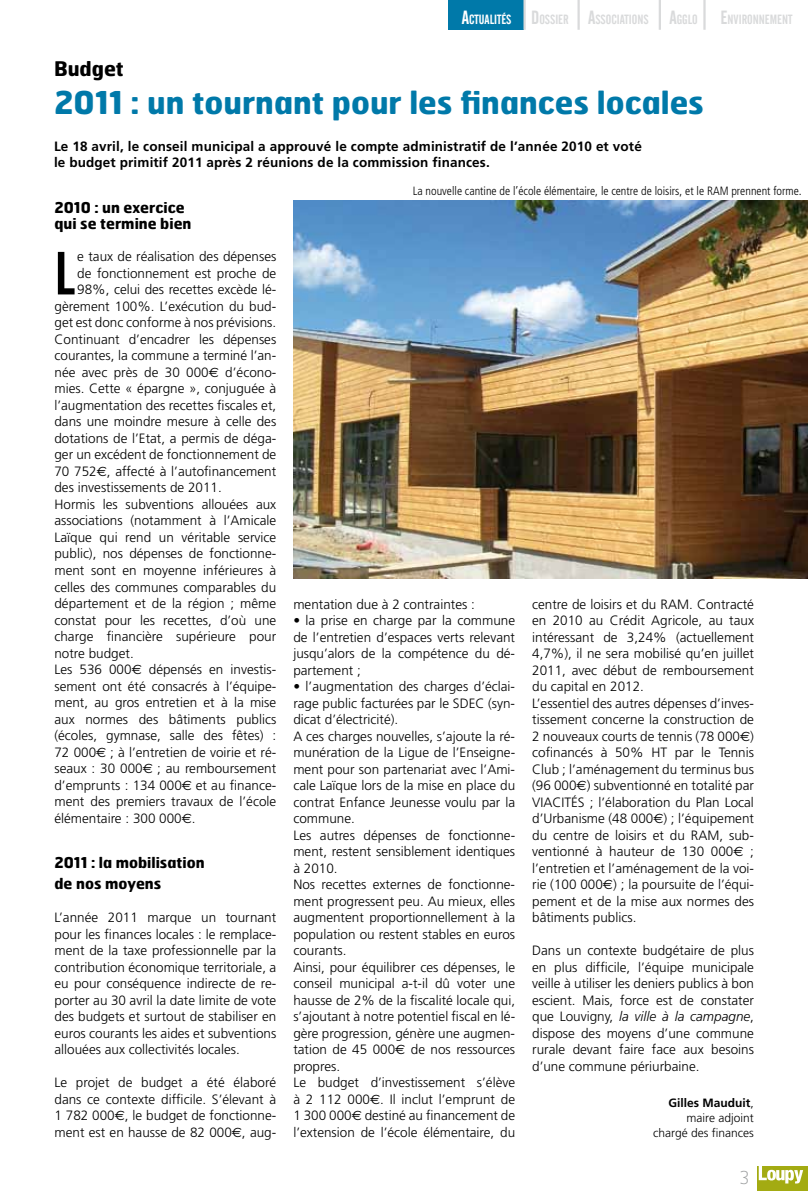
<style>
.page{position:relative;width:808px;height:1191px;background:#fff}
.page>*{position:absolute;margin:0;border:0;box-sizing:border-box;transform-origin:0 0}
.t1{font:60.3px "Alternate Gothic No 2 BT";color:#000}
.t2{font:700 31.5px "Hermes";color:#0079a9}
.t3{font:700 20.1px "Hermes";color:#000}
.t4{font:100 17.85px "Hermes";color:#9c9e9f}
.t5{font:700 15px/16.5px "Hermes";color:#000}
.t6{font:300 13.5px/16.5px "Frutiger";color:#000;text-align:justify}
.t7{font:700 13.5px/15.8px "Frutiger";letter-spacing:.01em;color:#000}
.t8{font:13.2px "Alternate Gothic No 2 BT";color:#d9dadb}
.t9{font:300 condensed 12px "Frutiger";color:#000}
.t10{font:300 12px/15px "Frutiger";color:#000;text-align:right}
.s1{font-size:18.9px;color:#fff}
.s2{color:#fff}
.s3{font-size:18.9px}
.s4{font-family:"Euro Sans";font-weight:400}
.s5{font-style:italic}
.s6{font-weight:700}
</style>
<div class="page">
<div style="left:757px;top:1166px;width:51px;height:25px;background:#a3ab12"></div>
<svg style="left:759px;top:1166px;width:44px;height:17px"></svg>
<div style="left:448px;top:0;width:75px;height:29px;background:#0079a9"></div>
<hr style="left:703px;top:0;width:3px;height:30px;background:#d9dadb">
<hr style="left:659px;top:0;width:2px;height:30px;background:#d9dadb">
<hr style="left:577px;top:0;width:3px;height:30px;background:#d9dadb">
<hr style="left:523px;top:0;width:3px;height:30px;background:#d9dadb">
<img style="left:293px;top:200px;width:515px;height:378px">
<p class="t8" style="left:462px;top:12px;width:332px"><span class="s1">A</span><span class="s2">CTUALITÉS</span> <span class="s3">D</span>OSSIER <span class="s3">A</span>SSOCIATIONS <span class="s3">A</span>GGLO <span class="s3">E</span>NVIRONNEMENT</p>
<h3 class="t3" style="left:54px;top:56px;width:71px">Budget</h3>
<h2 class="t2" style="left:54px;top:82px;width:651px">2011 : un tournant pour les finances locales</h2>
<p class="t7" style="left:54px;top:138px;width:589px">Le 18 avril, le conseil municipal a approuvé le compte administratif de l’année 2010 et voté le budget primitif 2011 après 2 réunions de la commission finances.</p>
<p class="t5" style="left:54px;top:198px;width:138px">2010 : un exercice qui se termine bien</p>
<h1 class="t1" style="left:54px;top:240px;width:22px">L</h1>
<p class="t6" style="left:77px;top:249px;width:201px">e taux de réalisation des dépenses</p>
<p class="t9" style="left:413px;top:184px;width:390px">La nouvelle cantine de l’école élémentaire, le centre de loisirs, et le RAM prennent forme.</p>
<p class="t6" style="left:77px;top:265px;width:201px">de fonctionnement est proche de</p>
<p class="t6" style="left:77px;top:282px;width:201px">98%, celui des recettes excède lé-</p>
<p class="t6" style="left:54px;top:298px;width:223px">gèrement 100%. L’exécution du bud-</p>
<p class="t6" style="left:54px;top:315px;width:223px">get est donc conforme à nos prévisions.</p>
<p class="t6" style="left:54px;top:331px;width:223px">Continuant d’encadrer les dépenses</p>
<p class="t6" style="left:54px;top:348px;width:223px">courantes, la commune a terminé l’an-</p>
<p class="t6" style="left:54px;top:364px;width:223px">née avec près de 30 000<span class="s4">€</span> d’écono-</p>
<p class="t6" style="left:54px;top:381px;width:223px">mies. Cette « épargne », conjuguée à</p>
<p class="t6" style="left:54px;top:397px;width:223px">l’augmentation des recettes fiscales et,</p>
<p class="t6" style="left:54px;top:414px;width:223px">dans une moindre mesure à celle des</p>
<p class="t6" style="left:54px;top:430px;width:223px">dotations de l’Etat, a permis de déga-</p>
<p class="t6" style="left:54px;top:447px;width:223px">ger un excédent de fonctionnement de</p>
<p class="t6" style="left:54px;top:463px;width:223px">70 752<span class="s4">€</span>, affecté à l’autofinancement</p>
<p class="t6" style="left:54px;top:480px;width:169px">des investissements de 2011.</p>
<p class="t6" style="left:54px;top:496px;width:223px">Hormis les subventions allouées aux</p>
<p class="t6" style="left:54px;top:513px;width:223px">associations (notamment à l’Amicale</p>
<p class="t6" style="left:54px;top:529px;width:223px">Laïque qui rend un véritable service</p>
<p class="t6" style="left:54px;top:546px;width:223px">public), nos dépenses de fonctionne-</p>
<p class="t6" style="left:54px;top:562px;width:223px">ment sont en moyenne inférieures à</p>
<p class="t6" style="left:54px;top:579px;width:223px">celles des communes comparables du</p>
<p class="t6" style="left:54px;top:595px;width:223px">département et de la région ; même</p>
<p class="t6" style="left:54px;top:612px;width:223px">constat pour les recettes, d’où une</p>
<p class="t6" style="left:54px;top:628px;width:223px">charge financière supérieure pour</p>
<p class="t6" style="left:54px;top:645px;width:81px">notre budget.</p>
<p class="t6" style="left:54px;top:661px;width:223px">Les 536 000<span class="s4">€</span> dépensés en investis-</p>
<p class="t6" style="left:54px;top:678px;width:223px">sement ont été consacrés à l’équipe-</p>
<p class="t6" style="left:54px;top:694px;width:223px">ment, au gros entretien et à la mise</p>
<p class="t6" style="left:54px;top:711px;width:223px">aux normes des bâtiments publics</p>
<p class="t6" style="left:54px;top:727px;width:223px">(écoles, gymnase, salle des fêtes) :</p>
<p class="t6" style="left:54px;top:744px;width:223px">72 000<span class="s4">€</span> ; à l’entretien de voirie et ré-</p>
<p class="t6" style="left:54px;top:760px;width:223px">seaux : 30 000<span class="s4">€</span> ; au remboursement</p>
<p class="t6" style="left:54px;top:777px;width:223px">d’emprunts : 134 000<span class="s4">€</span> et au finance-</p>
<p class="t6" style="left:54px;top:793px;width:223px">ment des premiers travaux de l’école</p>
<p class="t6" style="left:54px;top:810px;width:143px">élémentaire : 300 000<span class="s4">€</span>.</p>
<p class="t5" style="left:54px;top:851px;width:152px;line-height:21.6px">2011 : la mobilisation de nos moyens</p>
<p class="t6" style="left:54px;top:909px;width:223px">L’année 2011 marque un tournant pour les finances locales : le remplace&shy;ment de la taxe professionnelle par la contribution économique territoriale, a eu pour conséquence indirecte de re&shy;porter au 30 avril la date limite de vote des budgets et surtout de stabiliser en euros courants les aides et subventions allouées aux collectivités locales.</p>
<p class="t6" style="left:54px;top:1074px;width:223px">Le projet de budget a été élaboré dans ce contexte difficile. S’élevant à 1 782 000<span class="s4">€</span>, le budget de fonctionne&shy;ment est en hausse de 82 000<span class="s4">€</span>, aug-</p>
<p class="t6" style="left:532px;top:596px;width:223px;text-align:left">centre de loisirs et du RAM. Contracté en 2010 au Crédit Agricole, au taux intéressant de 3,24% (actuellement 4,7%), il ne sera mobilisé qu’en juillet 2011, avec début de remboursement du capital en 2012.<br>L’essentiel des autres dépenses d’inves&shy;tissement concerne la construction de 2 nouveaux courts de tennis (78 000<span class="s4">€</span>) cofinancés à 50% HT par le Tennis Club ; l’aménagement du terminus bus (96 000<span class="s4">€</span>) subventionné en totalité par Viacit</p>
<p class="t6" style="left:293px;top:596px;width:183px">mentation due à 2 contraintes :</p>
<p class="t6" style="left:293px;top:612px;width:223px">• la prise en charge par la commune de l’entretien d’espaces verts relevant jusqu’alors de la compétence du dé&shy;partement ;</p>
<p class="t6" style="left:293px;top:678px;width:223px;text-align:left">• l’augmentation des charges d’éclai&shy;rage public facturées par le SDEC (syn&shy;dicat d’électricité).<br>A ces charges nouvelles, s’ajoute la ré&shy;munération de la Ligue de l’Enseigne&shy;ment pour son partenariat avec l’Ami&shy;cale Laïque lors de la mise en place du contrat Enfance Jeunesse voulu par la commune.<br>Les autres dépenses de fonctionne&shy;ment, restent sensiblement identiques à 2010.<br>Nos recettes externes de fonctionne&shy;ment progressent peu. Au mieux, elles augmentent proportionnellement à la population ou restent stables en euros courants.<br>Ainsi, pour équilibrer ces dépenses, le conseil municipal a-t-il dû voter une hausse de 2% de la fiscalité locale qui, s’ajoutant à notre potentiel fiscal en lé&shy;gère progression, génère une augmen&shy;tation de 45 000<span class="s4">€</span> de nos ressources propres.<br>Le budget d’investissement s’élève à 2 112 000<span class="s4">€</span>. Il inclut l’emprunt de 1 300 000<span class="s4">€</span> destiné au financement de l’extension de l’école élémentaire, du</p>
<p class="t6" style="left:532px;top:794px;width:223px;text-indent:39px">és ; l’élaboration du Plan Local d’Urbanisme (48 000<span class="s4">€</span>) ; l’équipement du centre de loisirs et du RAM, sub&shy;ventionné à hauteur de 130 000<span class="s4">€</span> ; l’entretien et l’aménagement de la voi&shy;rie (100 000<span class="s4">€</span>) ; la poursuite de l’équi&shy;pement et de la mise aux normes des bâtiments publics.</p>
<p class="t6" style="left:532px;top:942px;width:223px">Dans un contexte budgétaire de plus en plus difficile, l’équipe municipale veille à utiliser les deniers publics à bon escient. Mais, force est de constater que Louvigny, <span class="s5">la ville à la campagne</span>, dispose des moyens d’une commune rurale devant faire face aux besoins d’une commune périurbaine.</p>
<p class="t10" style="left:653px;top:1095px;width:102px"><span class="s6">Gilles Mauduit</span>, maire adjoint chargé des finances</p>
<h3 class="t4" style="left:740px;top:1166px;width:11px">3</h3>
</div>
